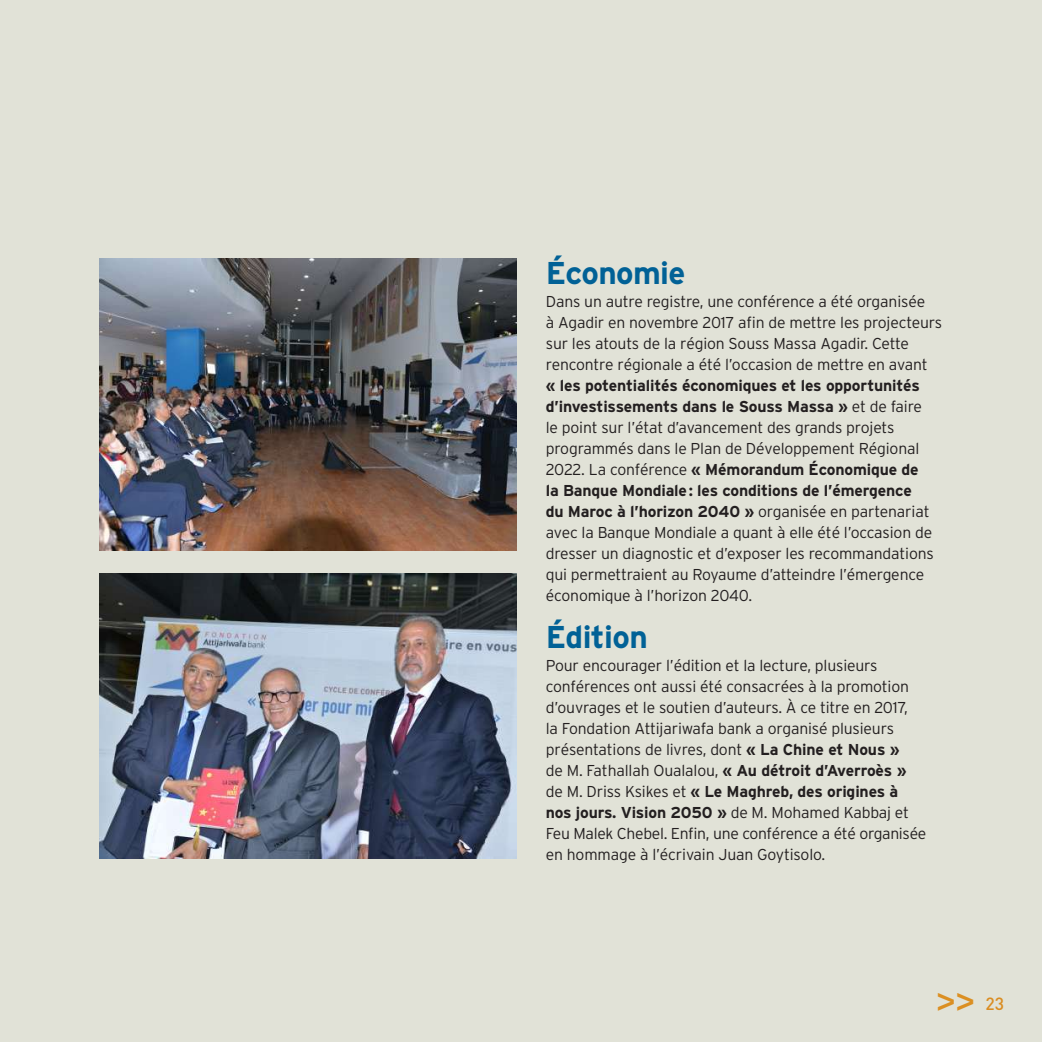
<style>
.page{position:relative;width:1042px;height:1042px;background:#e1e2d7}
.page>*{position:absolute;margin:0;border:0;box-sizing:border-box;transform-origin:0 0}
.t1{font:500 36.75px "Montserrat";color:#f9a229}
.t2{font:700 31.5px "Interstate";letter-spacing:-.02em;color:#016196}
.t3{font:300 15.75px/21px "Interstate";letter-spacing:-.01em;color:#231f20}
.s1{font-weight:700}
.s2{font-family:"DIN";font-size:17.5px;color:#f8a02a}
</style>
<div class="page">
<img style="left:99px;top:259px;width:417px;height:291px">
<img style="left:99px;top:573px;width:417px;height:285px">
<h2 class="t2" style="left:546px;top:255px;width:141px">Économie</h2>
<p class="t3" style="left:546px;top:291px;width:398px">Dans un autre registre, une conférence a été organisée<br>à Agadir en novembre 2017 afin de mettre les projecteurs sur les atouts de la région Souss Massa Agadir. Cette rencontre régionale a été l’occasion de mettre en avant</p>
<p class="t3" style="left:546px;top:375px;width:390px"><span class="s1">« les potentialités économiques et les opportunités d’investissements dans le Souss Massa »</span> et de faire le point sur l’état d’avancement des grands projets programmés dans le Plan de Développement Régional 2022. La conférence <span class="s1">« Mémorandum Économique de la Banque Mondiale: les conditions de l’émergence<br>du Maroc à l’horizon 2040 »</span> organisée en partenariat avec la Banque Mondiale a quant à elle été l’occasion de dresser un diagnostic et d’exposer les recommandations qui permettraient au Royaume d’atteindre l’émergence économique à l’horizon 2040.</p>
<h2 class="t2" style="left:546px;top:619px;width:103px">Édition</h2>
<p class="t3" style="left:546px;top:655px;width:382px">Pour encourager l’édition et la lecture, plusieurs conférences ont aussi été consacrées à la promotion d’ouvrages et le soutien d’auteurs. À ce titre en 2017,<br>la Fondation Attijariwafa bank a organisé plusieurs présentations de livres, dont <span class="s1">« La Chine et Nous »<br></span>de M. Fathallah Oualalou, <span class="s1">« Au détroit d’Averroès » </span>de M. Driss Ksikes et <span class="s1">« Le Maghreb, des origines à nos jours. Vision 2050 »</span> de M. Mohamed Kabbaj et Feu Malek Chebel. Enfin, une conférence a été organisée en hommage à l’écrivain Juan Goytisolo.</p>
<h1 class="t1" style="left:937px;top:971px;width:69px">&gt;&gt; <span class="s2">23</span></h1>
</div>
